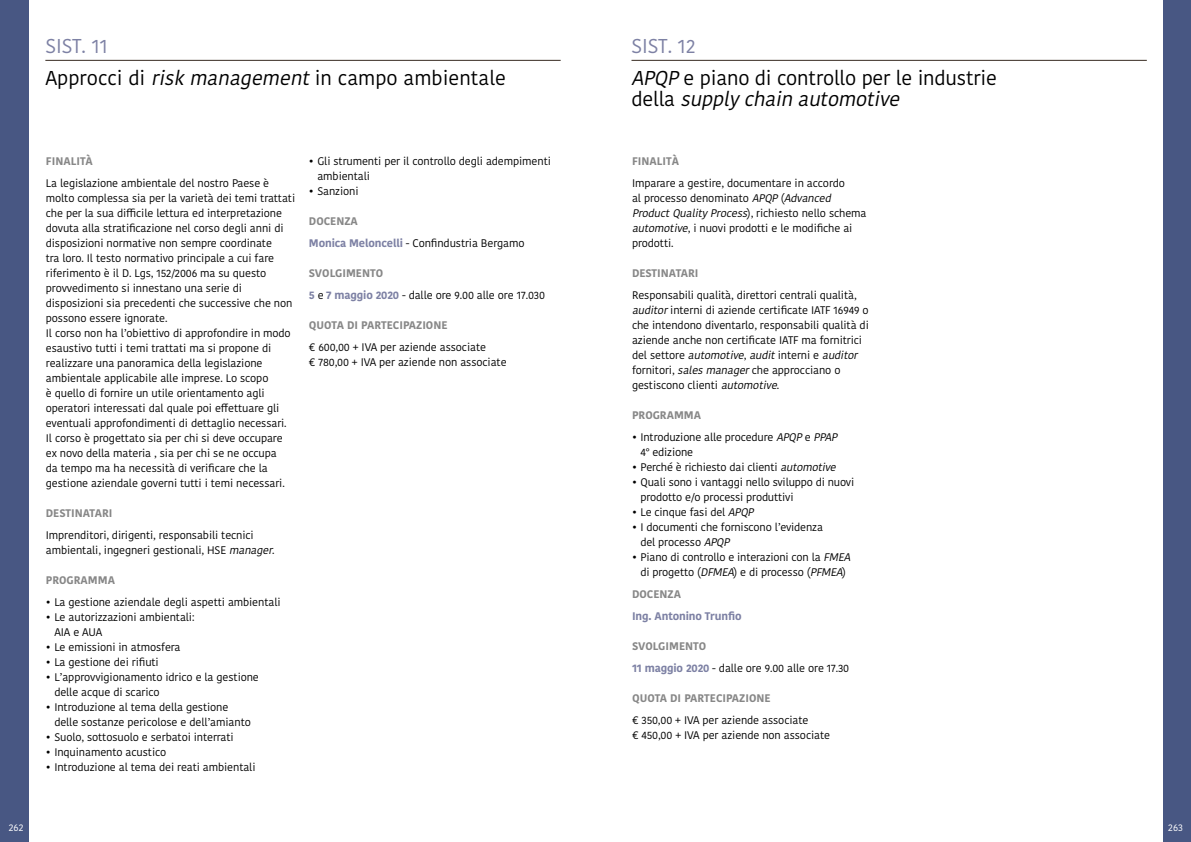
<style>
.page{position:relative;width:1191px;height:842px;background:#fff}
.page>*{position:absolute;margin:0;border:0;box-sizing:border-box;transform-origin:0 0}
.t1{font:20px/32.6px "Kohinoor Devanagari";color:#000}
.t2{font:italic 20px "Kohinoor Devanagari";color:#000}
.t3{font:11px/15px "Kohinoor Devanagari";letter-spacing:-.01em;color:#000}
.t4{font:700 11px "Kohinoor Devanagari";color:#878787}
.t5{font:700 11px "Kohinoor Devanagari";letter-spacing:-.01em;color:#7d81a4}
.t6{font:10px "Kohinoor Devanagari";color:#fff}
.s1{color:#7d81a4}
.s2{font-style:italic}
.s3{font-weight:700;color:#878787}
.s4{font-weight:700;color:#7d81a4}
.s5{font-style:normal}
</style>
<div class="page">
<div style="left:1163px;top:0;width:28px;height:842px;background:#485783"></div>
<div style="left:0;top:0;width:28px;height:842px;background:#485783"></div>
<hr style="left:45px;top:60px;width:515px;height:1px;background:#372b21">
<hr style="left:631px;top:60px;width:515px;height:1px;background:#372b21">
<h1 class="t1" style="left:45px;top:30px;width:462px"><span class="s1">SIST. 11<br></span>Approcci di <span class="s2">riskmanagement</span>in campo ambientale</h1>
<p class="t4" style="left:46px;top:152px;width:49px">FINALITÀ</p>
<p class="t3" style="left:46px;top:176px;width:251px">La legislazione ambientale del nostro Paese è molto complessa sia per la varietà dei temi trattati che per la sua difficile lettura ed interpretazione dovuta alla stratificazione nel corso degli anni di disposizioni normative non sempre coordinate<br>tra loro. Il testo normativo principale a cui fare riferimento è il D. Lgs, 152/2006 ma su questo provvedimento si innestano una serie di disposizioni sia precedenti che successive che non possono essere ignorate.<br>Il corso non ha l’obiettivo di approfondire in modo esaustivo tutti i temi trattati ma si propone di realizzare una panoramica della legislazione ambientale applicabile alle imprese. Lo scopo<br>è quello di fornire un utile orientamento agli operatori interessati dal quale poi effettuare gli eventuali approfondimenti di dettaglio necessari.<br>Il corso è progettato sia per chi si deve occupare ex novo della materia , sia per chi se ne occupa<br>da tempo ma ha necessità di verificare che la gestione aziendale governi tutti i temi necessari.</p>
<p class="t4" style="left:46px;top:504px;width:68px">DESTINATARI</p>
<p class="t3" style="left:46px;top:528px;width:231px">Imprenditori, dirigenti, responsabili tecnici ambientali, ingegneri gestionali, HSE <span class="s2">manager</span>.</p>
<p class="t4" style="left:46px;top:571px;width:71px">PROGRAMMA</p>
<p class="t3" style="left:46px;top:595px;width:236px">• La gestione aziendale degli aspetti ambientali</p>
<p class="t3" style="left:54px;top:610px;width:142px;text-indent:-9px">• Le autorizzazioni ambientali:<br>AIA e AUA</p>
<p class="t3" style="left:46px;top:640px;width:136px">• Le emissioni in atmosfera</p>
<p class="t3" style="left:46px;top:655px;width:114px">• La gestione dei rifiuti</p>
<p class="t3" style="left:54px;top:670px;width:206px;text-indent:-9px">• L’approvvigionamento idrico e la gestione delle acque di scarico</p>
<p class="t3" style="left:54px;top:700px;width:198px;text-indent:-9px">• Introduzione al tema della gestione delle sostanze pericolose e dell’amianto</p>
<p class="t3" style="left:46px;top:730px;width:189px">• Suolo, sottosuolo e serbatoi interrati</p>
<p class="t3" style="left:46px;top:745px;width:122px">• Inquinamento acustico</p>
<p class="t3" style="left:46px;top:760px;width:211px">• Introduzione al tema dei reati ambientali</p>
<p class="t3" style="left:317px;top:154px;width:235px;text-indent:-9px">• Gli strumenti per il controllo degli adempimenti ambientali</p>
<p class="t3" style="left:309px;top:184px;width:51px">• Sanzioni</p>
<p class="t3" style="left:309px;top:210px;width:217px;line-height:22px"><span class="s3">DOCENZA<br></span><span class="s4">Monica Meloncelli</span> - Confindustria Bergamo</p>
<p class="t3" style="left:309px;top:262px;width:238px;line-height:22px"><span class="s3">SVOLGIMENTO<br></span><span class="s4">5</span> e <span class="s4">7 maggio 2020</span> - dalle ore 9.00 alle ore 17.030</p>
<p class="t4" style="left:309px;top:316px;width:140px">QUOTA DI PARTECIPAZIONE</p>
<p class="t3" style="left:309px;top:340px;width:199px">€ 600,00 + IVA per aziende associate<br>€ 780,00 + IVA per aziende non associate</p>
<h1 class="t1" style="left:631px;top:30px;width:367px"><span class="s1">SIST. 12<br></span><span class="s2">APQP</span>e piano di controllo per le industrie</h1>
<h1 class="t2" style="left:631px;top:88px;width:275px"><span class="s5">d e l l a</span> supplychain automotive</h1>
<p class="t4" style="left:632px;top:152px;width:49px">FINALITÀ</p>
<p class="t3" style="left:632px;top:176px;width:236px">Imparare a gestire, documentare in accordo<br>al processo denominato <span class="s2">APQP</span>(<span class="s2">Advanced ProductQualityProcess</span>) , r i c h i e s t o n e l l o s c h e m a <span class="s2">automotive</span>, i nuovi prodotti e le modifiche ai prodotti.</p>
<p class="t4" style="left:632px;top:264px;width:68px">DESTINATARI</p>
<p class="t3" style="left:632px;top:288px;width:238px">Responsabili qualità, direttori centrali qualità, <span class="s2">auditor</span>interni di aziende certificate IATF 16949 o che intendono diventarlo, responsabili qualità di aziende anche non certificate IATF ma fornitrici d e l s e tt o re <span class="s2">automotive</span>, <span class="s2">audit</span>i n t e r n i e <span class="s2">auditor </span>fornitori, <span class="s2">salesmanager</span>che approcciano o gestiscono clienti <span class="s2">automotive</span>.</p>
<p class="t4" style="left:632px;top:406px;width:71px">PROGRAMMA</p>
<p class="t3" style="left:640px;top:430px;width:202px;text-indent:-9px">• Introduzione alle procedure <span class="s2">APQP</span>e <span class="s2">PPAP<br></span>4° edizione</p>
<p class="t3" style="left:632px;top:460px;width:209px">• Perché è richiesto dai clienti <span class="s2">automotive</span></p>
<p class="t3" style="left:640px;top:475px;width:215px;text-indent:-9px">• Quali sono i vantaggi nello sviluppo di nuovi prodotto e/o processi produttivi</p>
<p class="t3" style="left:632px;top:505px;width:126px">• Le cinque fasi del <span class="s2">APQP</span></p>
<p class="t3" style="left:640px;top:520px;width:184px;text-indent:-9px">• I documenti che forniscono l’evidenza del processo <span class="s2">APQP</span></p>
<p class="t3" style="left:632px;top:550px;width:223px;text-align:center">• Piano di controllo e interazioni con la <span class="s2">FMEA </span>di progetto (<span class="s2">DFMEA</span>) e di processo (<span class="s2">PFMEA</span>)</p>
<p class="t4" style="left:632px;top:585px;width:51px">DOCENZA</p>
<p class="t5" style="left:632px;top:607px;width:111px">Ing. Antonino Trunfio</p>
<p class="t3" style="left:632px;top:635px;width:219px;line-height:22px"><span class="s3">SVOLGIMENTO<br></span><span class="s4">11 maggio 2020</span> - dalle ore 9.00 alle ore 17.30</p>
<p class="t4" style="left:632px;top:688px;width:140px">QUOTA DI PARTECIPAZIONE</p>
<p class="t3" style="left:632px;top:712px;width:200px">€ 350,00 + IVA per aziende associate<br>€ 450,00 + IVA per aziende non associate</p>
<p class="t6" style="left:9px;top:821px;width:16px">262</p>
<p class="t6" style="left:1168px;top:821px;width:16px">263</p>
</div>
